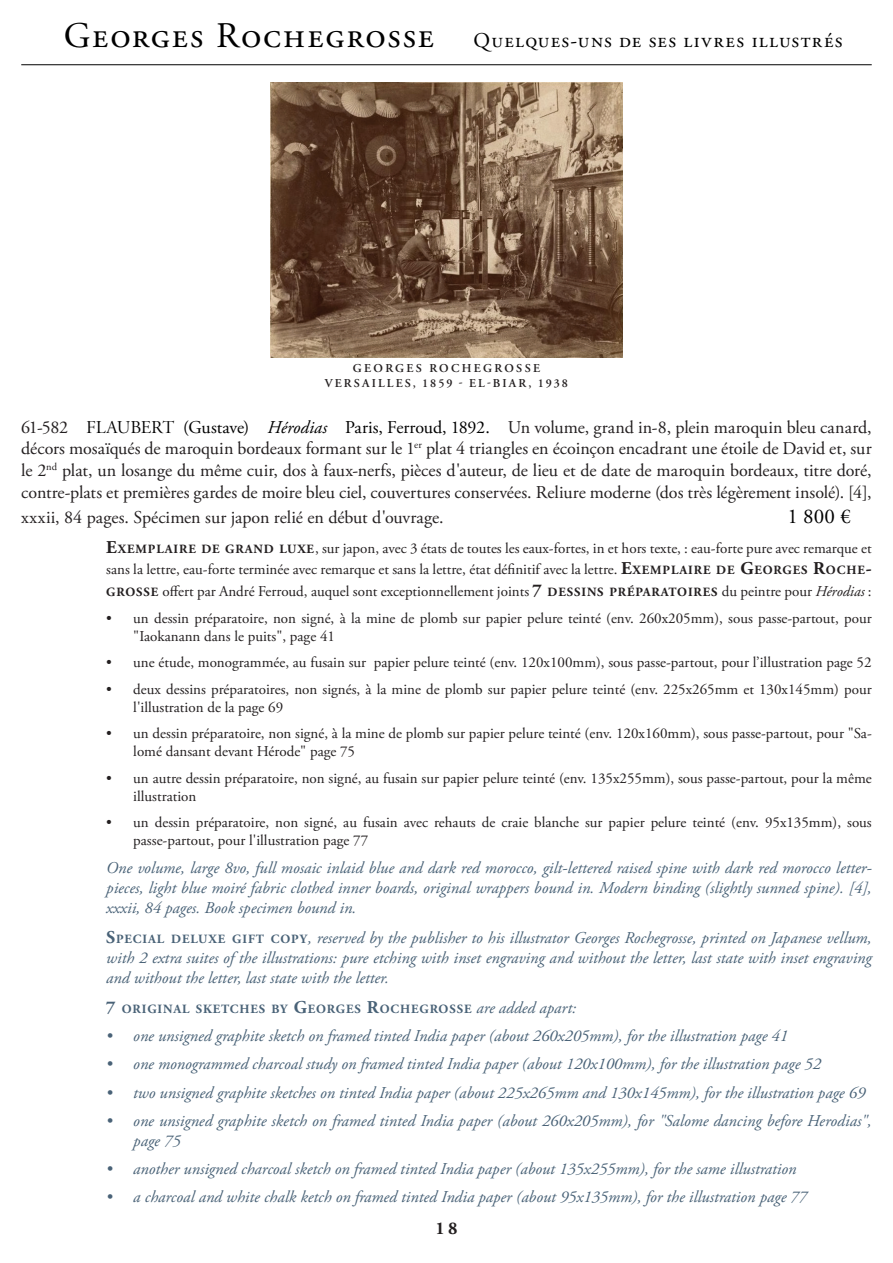
<style>
.page{position:relative;width:893px;height:1263px;background:#fff}
.page>*{position:absolute;margin:0;border:0;box-sizing:border-box;transform-origin:0 0}
.t1{font:21px "Adobe Garamond Pro";letter-spacing:.065em;color:#000}
.t2{font:18px/21.6px "Adobe Garamond Pro";color:#231f20;text-align:justify}
.t3{font:700 18px "Adobe Garamond Pro";color:#231f20}
.t4{font:italic 16.5px/19.8px "Adobe Garamond Pro";color:#496277;text-align:justify}
.t5{font:15px/18px "Adobe Garamond Pro";color:#231f20}
.t6{font:700 12.6px "Adobe Garamond Pro";letter-spacing:.07em;color:#496277}
.t7{font:600 12px/14.4px "Adobe Garamond Pro";letter-spacing:.175em;color:#231f20;text-align:center}
.s1{font-size:36px}
.s2{color:#000}
.s3{font-style:italic;color:#000}
.s4{font-weight:700;font-size:18px}
.s5{font-weight:700;font-size:12.6px}
.s6{font-style:italic}
.s7{font-weight:700;font-style:normal;font-size:18px}
.s8{font-weight:700;font-style:normal;font-size:12.6px}
.s9{font-size:18px}
.s10{font-weight:400;font-style:italic;font-size:16.5px}
</style>
<div class="page">
<hr style="left:21px;top:64px;width:851px;height:1px;background:#000">
<img style="left:270px;top:82px;width:353px;height:275px">
<h1 class="t1" style="left:64px;top:28px;width:780px"><span class="s1">Georges Rochegrosse</span> Quelques-uns de ses livres illustrés</h1>
<p class="t7" style="left:325px;top:362px;width:245px">GEORGES ROCHEGROSSE<br>VERSAILLES, 1859 - EL-BIAR, 1938</p>
<p class="t2" style="left:21px;top:417px;width:852px">61-582 <span class="s2">FLAUBERT (Gustave)</span> <span class="s3">Hérodias</span> <span class="s2">Paris, Ferroud, 1892.</span> Un volume, grand in-8, plein maroquin bleu canard, décors mosaïqués de maroquin bordeaux formant sur le 1<sup>er</sup> plat 4 triangles en écoinçon encadrant une étoile de David et, sur le 2<sup>nd</sup> plat, un losange du même cuir, dos à faux-nerfs, pièces d'auteur, de lieu et de date de maroquin bordeaux, titre doré, contre-plats et premières gardes de moire bleu ciel, couvertures conservées. Reliure moderne (dos très légèrement insolé). [4],</p>
<p class="t2" style="left:21px;top:507px;width:424px">xxxii, 84 pages. Spécimen sur japon relié en début d'ouvrage.</p>
<h1 class="t1" style="left:787px;top:503px;width:65px">1 800 €</h1>
<p class="t5" style="left:106px;top:538px;width:767px;line-height:21.6px;text-align:justify"><span class="s4">E</span><span class="s5">XEMPLAIRE DE GRAND LUXE</span>, sur japon, avec 3 états de toutes les eaux-fortes, in et hors texte, : eau-forte pure avec remarque et sans la lettre, eau-forte terminée avec remarque et sans la lettre, état définitif avec la lettre. <span class="s4">E</span><span class="s5">XEMPLAIRE DE</span> <span class="s4">G</span><span class="s5">EORGES</span> <span class="s4">R</span><span class="s5">OCHE</span><span class="s4">-</span><span class="s5">GROSSE</span> offert par André Ferroud, auquel sont exceptionnellement joints <span class="s4">7</span> <span class="s5">DESSINS PRÉPARATOIRES</span> du peintre pour <span class="s6">Hérodias</span> :</p>
<p class="t5" style="left:133px;top:609px;width:740px;text-indent:-27px">• un dessin préparatoire, non signé, à la mine de plomb sur papier pelure teinté (env. 260x205mm), sous passe-partout, pour "Iaokanann dans le puits", page 41</p>
<p class="t5" style="left:106px;top:654px;width:767px">• une étude, monogrammée, au fusain sur papier pelure teinté (env. 120x100mm), sous passe-partout, pour l’illustration page 52</p>
<p class="t5" style="left:133px;top:680px;width:740px;text-indent:-27px">• deux dessins préparatoires, non signés, à la mine de plomb sur papier pelure teinté (env. 225x265mm et 130x145mm) pour l'illustration de la page 69</p>
<p class="t5" style="left:133px;top:725px;width:740px;text-indent:-27px">• un dessin préparatoire, non signé, à la mine de plomb sur papier pelure teinté (env. 120x160mm), sous passe-partout, pour "Sa&shy;lomé dansant devant Hérode" page 75</p>
<p class="t5" style="left:133px;top:769px;width:740px;text-indent:-27px">• un autre dessin préparatoire, non signé, au fusain sur papier pelure teinté (env. 135x255mm), sous passe-partout, pour la même illustration</p>
<p class="t5" style="left:133px;top:814px;width:740px;text-indent:-27px">• un dessin préparatoire, non signé, au fusain avec rehauts de craie blanche sur papier pelure teinté (env. 95x135mm), sous passe-partout, pour l'illustration page 77</p>
<p class="t4" style="left:106px;top:859px;width:767px">One volume, large 8vo, full mosaic inlaid blue and dark red morocco, gilt-lettered raised spine with dark red morocco letter&shy;pieces, light blue moiré fabric clothed inner boards, original wrappers bound in. Modern binding (slightly sunned spine). [4], xxxii, 84 pages. Book specimen bound in.</p>
<p class="t4" style="left:106px;top:928px;width:767px"><span class="s7">S</span><span class="s8">PECIAL DELUXE GIFT COPY</span>, reserved by the publisher to his illustrator Georges Rochegrosse, printed on Japanese vellum, with 2 extra suites of the illustrations: pure etching with inset engraving and without the letter, last state with inset engraving and without the letter, last state with the letter.</p>
<p class="t6" style="left:106px;top:1001px;width:471px"><span class="s9">7</span> ORIGINAL SKETCHES BY <span class="s9">G</span>EORGES <span class="s9">R</span>OCHEGROSSE <span class="s10">are added apart:</span></p>
<p class="t4" style="left:106px;top:1026px;width:683px">• one unsigned graphite sketch on framed tinted India paper (about 260x205mm), for the illustration page 41</p>
<p class="t4" style="left:106px;top:1055px;width:716px">• one monogrammed charcoal study on framed tinted India paper (about 120x100mm), for the illustration page 52</p>
<p class="t4" style="left:106px;top:1083px;width:760px">• two unsigned graphite sketches on tinted India paper (about 225x265mm and 130x145mm), for the illustration page 69</p>
<p class="t4" style="left:133px;top:1111px;width:740px;text-indent:-27px">• one unsigned graphite sketch on framed tinted India paper (about 260x205mm), for "Salome dancing before Herodias", page 75</p>
<p class="t4" style="left:106px;top:1159px;width:692px">• another unsigned charcoal sketch on framed tinted India paper (about 135x255mm), for the same illustration</p>
<p class="t4" style="left:106px;top:1188px;width:702px">• a charcoal and white chalk ketch on framed tinted India paper (about 95x135mm), for the illustration page 77</p>
<p class="t3" style="left:435px;top:1217px;width:23px">18</p>
</div>
